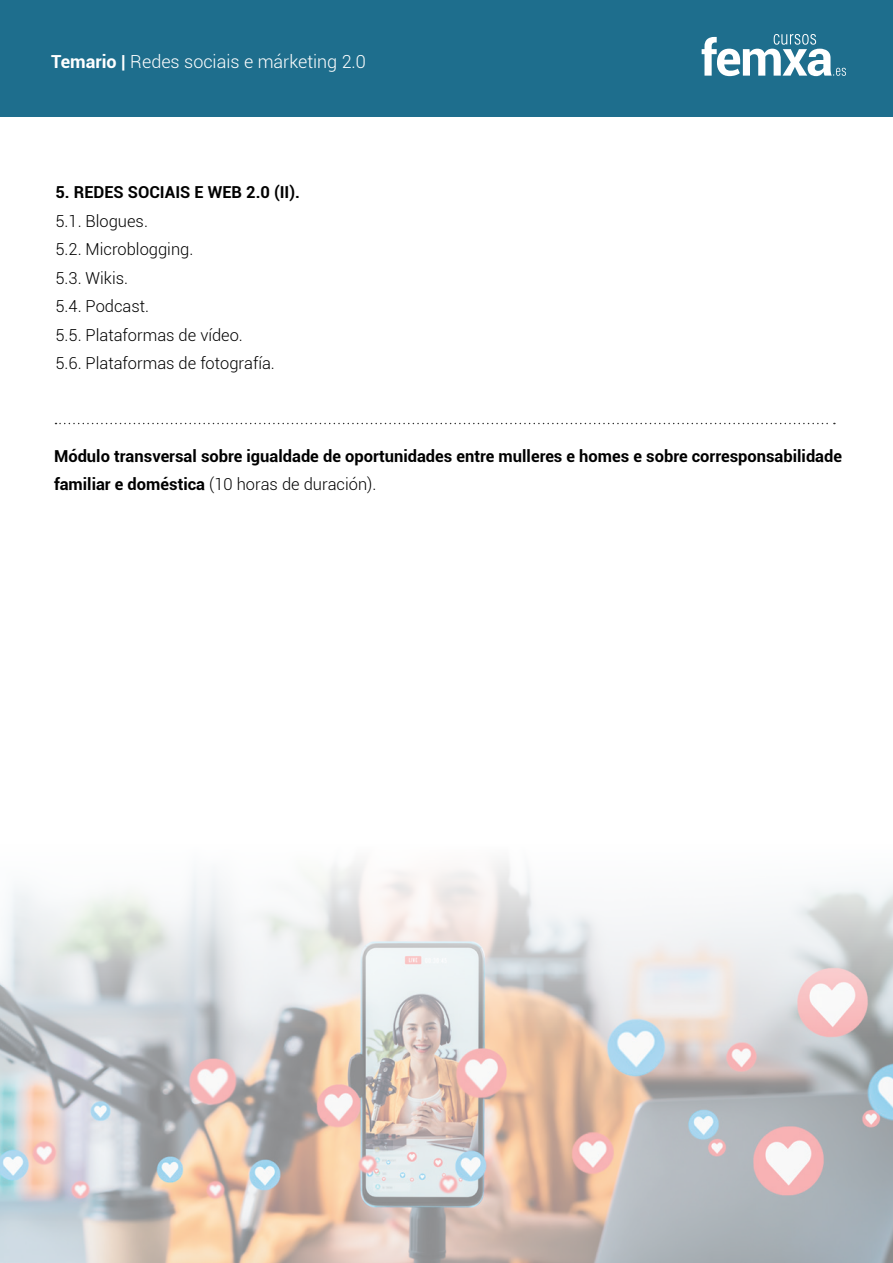
<style>
.page{position:relative;width:893px;height:1263px;background:#fff}
.page>*{position:absolute;margin:0;border:0;box-sizing:border-box;transform-origin:0 0}
.t1{font:300 18px "Roboto";color:#fff}
.t2{font:700 16.5px/28.5px "Roboto";color:#000}
.t3{font:300 16.5px/28.5px "Roboto";color:#000}
.s1{font-weight:700}
.s2{font-weight:300}
</style>
<div class="page">
<div style="left:0;top:0;width:893px;height:117px;background:#1e6e8d"></div>
<svg style="left:702px;top:34px;width:144px;height:42px"></svg>
<img style="left:0;top:861px;width:893px;height:402px">
<svg style="left:56px;top:423px;width:779px;height:1px"></svg>
<p class="t1" style="left:51px;top:49px;width:316px"><span class="s1">Temario |</span> Redes sociais e márketing 2.0</p>
<p class="t2" style="left:55px;top:177px;width:246px">5. REDES SOCIAIS E WEB 2.0 (II).</p>
<p class="t3" style="left:55px;top:206px;width:221px">5.1. Blogues.<br>5.2. Microblogging.<br>5.3. Wikis.<br>5.4. Podcast.<br>5.5. Plataformas de vídeo.<br>5.6. Plataformas de fotografía.</p>
<p class="t2" style="left:54px;top:441px;width:790px">Módulo transversal sobre igualdade de oportunidades entre mulleres e homes e sobre corresponsabilidade familiar e doméstica <span class="s2">(10 horas de duración).</span></p>
</div>
